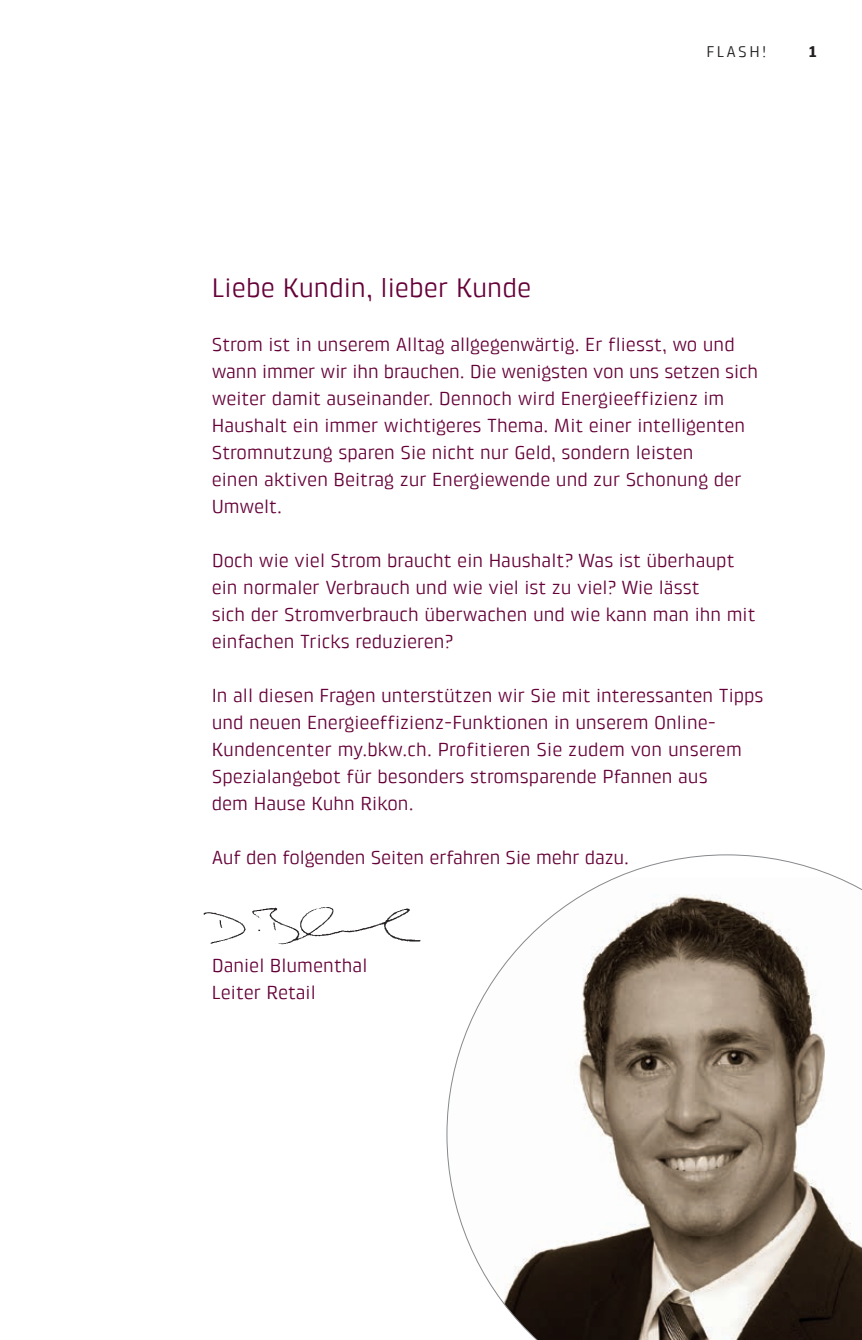
<style>
.page{position:relative;width:862px;height:1340px;background:#fff}
.page>*{position:absolute;margin:0;border:0;box-sizing:border-box;transform-origin:0 0}
.BKW_Subheadline_1_12{font:27px "Klint Pro";color:#650038}
.BKW_Copy_8_5_12pt_Re{font:19.12px/27px "Klint Pro";color:#650038}
.t1{font:15.75px "Klint Pro";letter-spacing:.15em;color:#231f20}
.BKW_Pagina_7_9pt_To{font:700 15.75px "Klint Pro";color:#231f20}
</style>
<div class="page">
<svg style="left:446px;top:854px;width:415px;height:485px"></svg>
<img style="left:203px;top:907px;width:218px;height:38px">
<p class="t1" style="left:706px;top:43px;width:61px">FLASH!</p>
<p class="BKW_Pagina_7_9pt_To" style="left:808px;top:43px;width:10px">1</p>
<p class="BKW_Subheadline_1_12" style="left:212px;top:272px;width:321px">Liebe Kundin, lieber Kunde</p>
<p class="BKW_Copy_8_5_12pt_Re" style="left:212px;top:331px;width:547px">Strom ist in unserem Alltag allgegenwärtig. Er fliesst, wo und wann immer wir ihn brauchen. Die wenigsten von uns setzen sich weiter damit auseinander. Dennoch wird Energieeffizienz im Haushalt ein immer wichtigeres Thema. Mit einer intelligenten Stromnutzung sparen Sie nicht nur Geld, sondern leisten<br>einen aktiven Beitrag zur Energiewende und zur Schonung der Umwelt.</p>
<p class="BKW_Copy_8_5_12pt_Re" style="left:212px;top:547px;width:545px">Doch wie viel Strom braucht ein Haushalt? Was ist überhaupt ein normaler Verbrauch und wie viel ist zu viel? Wie lässt<br>sich der Stromverbrauch überwachen und wie kann man ihn mit einfachen Tricks reduzieren?</p>
<p class="BKW_Copy_8_5_12pt_Re" style="left:212px;top:682px;width:553px">In all diesen Fragen unterstützen wir Sie mit interessanten Tipps und neuen Energieeffizienz-Funktionen in unserem Online-Kundencenter my.bkw.ch. Profitieren Sie zudem von unserem Spezialangebot für besonders stromsparende Pfannen aus<br>dem Hause Kuhn Rikon.</p>
<p class="BKW_Copy_8_5_12pt_Re" style="left:212px;top:844px;width:418px">Auf den folgenden Seiten erfahren Sie mehr dazu.</p>
<p class="BKW_Copy_8_5_12pt_Re" style="left:212px;top:952px;width:157px">Daniel Blumenthal<br>Leiter Retail</p>
</div>
